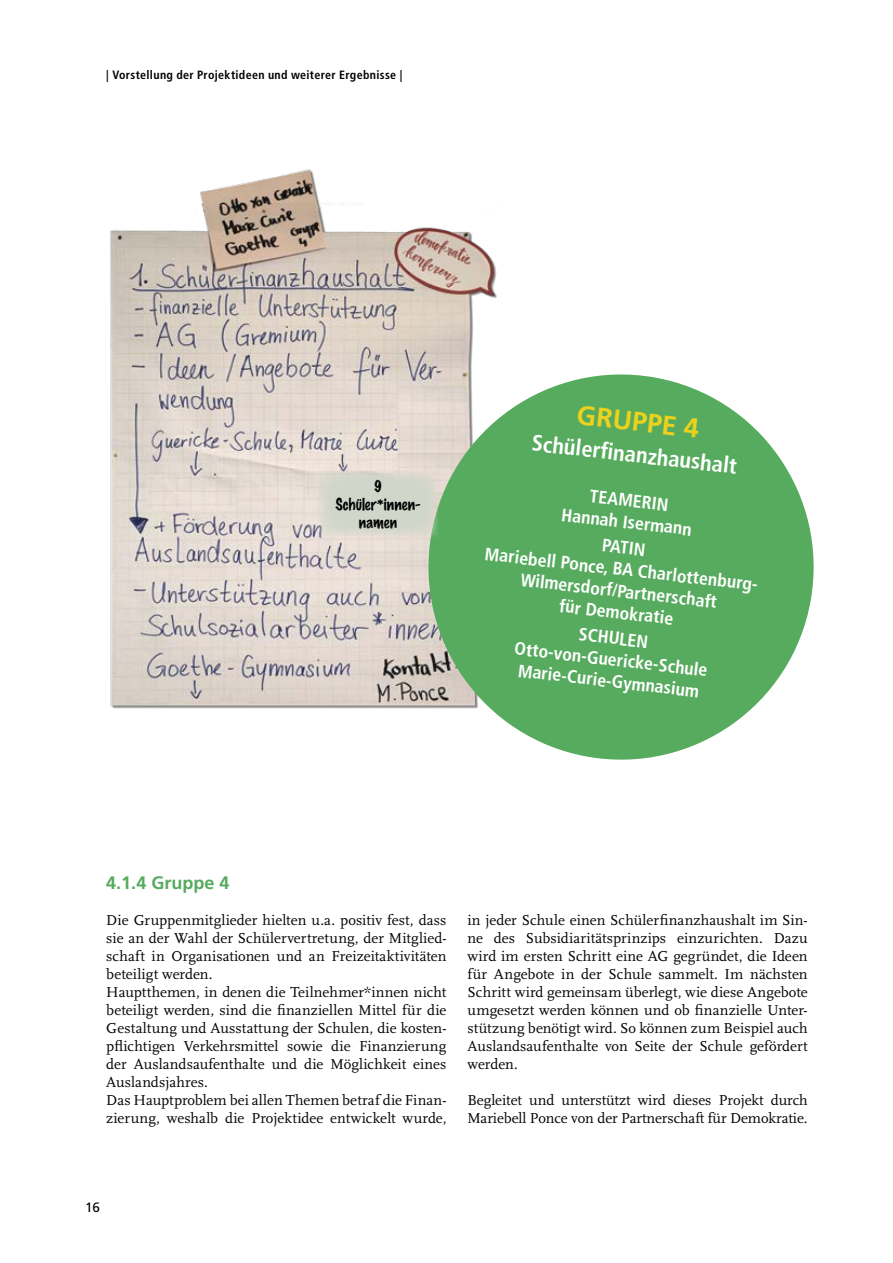
<style>
.page{position:relative;width:893px;height:1263px;background:#fff}
.page>*{position:absolute;margin:0;border:0;box-sizing:border-box;transform-origin:0 0}
.t1{font:700 27px "Frutiger";color:#ecd21c}
.t2{font:700 condensed 22.5px "Frutiger";color:#fff}
.t3{font:700 condensed 18px/21.6px "Frutiger";color:#fff;text-align:center}
.t4{font:700 18px "Frutiger";color:#57ab5e}
.t5{font:15px/18px "Scala Pro";color:#000}
.t6{font:100 15px/18px "Marker Felt";letter-spacing:.01em;color:#000;text-align:center}
.t7{font:13.5px "Frutiger";color:#000}
.t8{font:700 condensed 12px "Frutiger";letter-spacing:.025em;color:#000}
</style>
<div class="page">
<img style="left:110px;top:169px;width:387px;height:540px">
<svg style="left:413px;top:359px;width:401px;height:401px;fill:#57ab5e"></svg>
<div style="left:318px;top:470px;width:120px;height:67px;background:#d0d6ca"></div>
<p class="t8" style="left:106px;top:67px;width:298px">| Vorstellung der Projektideen und weiterer Ergebnisse |</p>
<p class="t6" style="left:335px;top:477px;width:87px">9<br>Schüler*innen&shy;namen</p>
<h1 class="t1" style="left:579px;top:398px;width:124px;rotate:7deg">GRUPPE 4</h1>
<h2 class="t2" style="left:533px;top:430px;width:208px;rotate:6deg">Schülerfi nanzhaushalt</h2>
<p class="t3" style="left:565px;top:483px;width:133px;rotate:6deg">TEAMERIN<br>Hannah Isermann</p>
<p class="t3" style="left:488px;top:522px;width:279px;rotate:6deg">PATIN<br>Mariebell Ponce, BA Charlottenburg-<br>Wilmersdorf/Partnerschaft<br>für Demokratie</p>
<p class="t3" style="left:518px;top:617px;width:196px;rotate:6deg">SCHULEN<br>Otto-von-Guericke-Schule<br>Marie-Curie-Gymnasium</p>
<p class="t4" style="left:106px;top:872px;width:125px">4.1.4 Gruppe 4</p>
<p class="t5" style="left:106px;top:911px;width:342px">Die Gruppenmitglieder hielten u.a. positiv fest, dass sie an der Wahl der Schülervertretung, der Mitglied&shy;schaft in Organisationen und an Freizeitaktivitäten beteiligt werden.<br>Hauptthemen, in denen die Teilnehmer*innen nicht beteiligt werden, sind die finanziellen Mittel für die Gestaltung und Ausstattung der Schulen, die kosten&shy;pflichtigen Verkehrsmittel sowie die Finanzierung der Auslandsaufenthalte und die Möglichkeit eines Auslandsjahres.<br>Das Hauptproblem bei allen Themen betraf die Finan&shy;zierung, weshalb die Projektidee entwickelt wurde,</p>
<p class="t5" style="left:467px;top:911px;width:342px;text-align:justify">in jeder Schule einen Schülerfinanzhaushalt im Sin&shy;ne des Subsidiaritätsprinzips einzurichten. Dazu wird im ersten Schritt eine AG gegründet, die Ideen für Angebote in der Schule sammelt. Im nächsten Schritt wird gemeinsam überlegt, wie diese Angebote umgesetzt werden können und ob finanzielle Unter&shy;stützung benötigt wird. So können zum Beispiel auch Auslandsaufenthalte von Seite der Schule gefördert werden.</p>
<p class="t5" style="left:467px;top:1091px;width:342px">Begleitet und unterstützt wird dieses Projekt durch<br>Mariebell Ponce von der Partnerschaft für Demokratie.</p>
<p class="t7" style="left:85px;top:1199px;width:17px">16</p>
</div>
